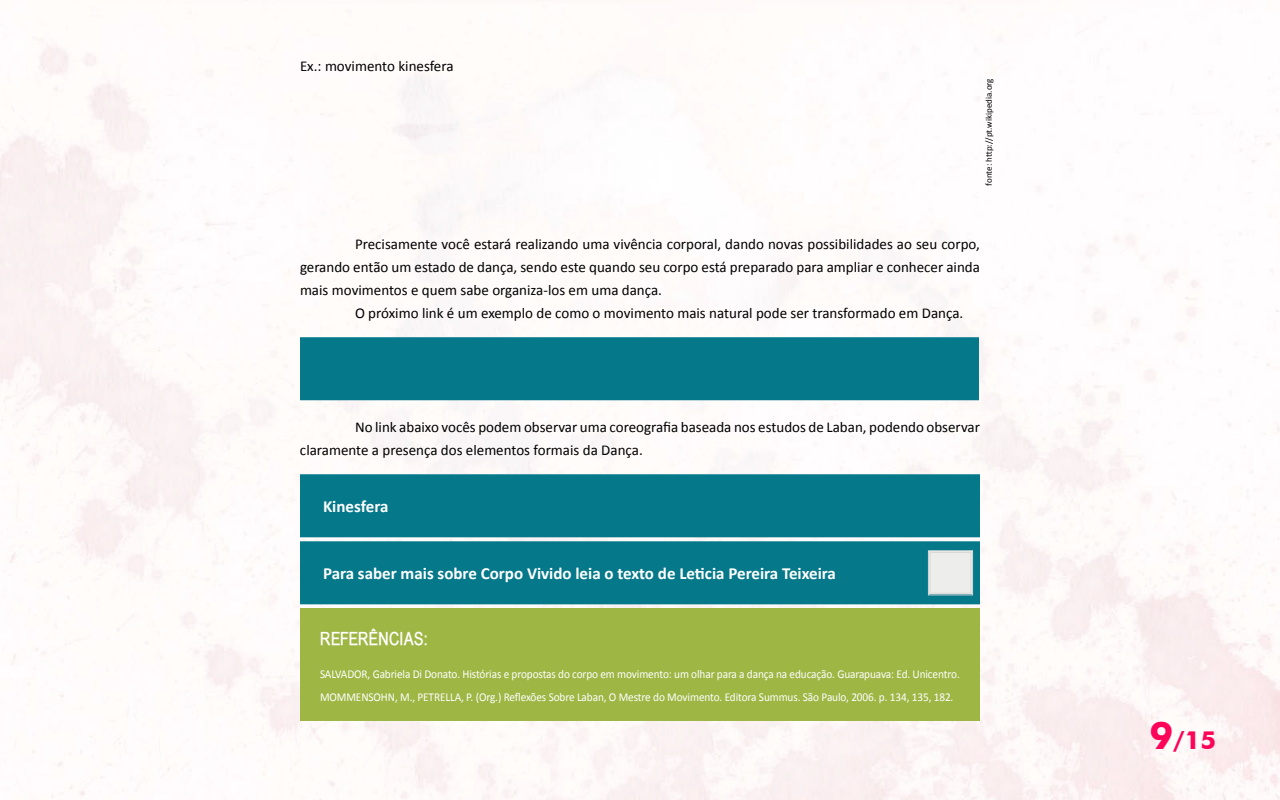
<style>
.page{position:relative;width:1280px;height:800px;background:#fff}
.page>*{position:absolute;margin:0;border:0;box-sizing:border-box;transform-origin:0 0}
.t1{font:700 25px "Futura BT";color:#fc0458}
.t2{font:700 18px "Babel Sans";color:#fff}
.t3{font:700 17px "Calibri";color:#fff}
.t4{font:15px/23px "Calibri";color:#000;text-align:justify}
.t5{font:12px/23px "Calibri";letter-spacing:-.01em;color:#fff;scale:.94 1}
.t6{font:9px "Calibri";color:#000}
.s1{font-size:38px}
</style>
<div class="page">
<div style="left:300px;top:337px;width:679px;height:63px;background:#05788a"></div>
<div style="left:300px;top:474px;width:680px;height:63px;background:#05788a"></div>
<div style="left:300px;top:541px;width:680px;height:63px;background:#05788a"></div>
<svg style="left:928px;top:550px;width:45px;height:46px;background:#e2e7e6"></svg>
<div style="left:930px;top:552px;width:41px;height:42px;border:1px solid #d9dad8"></div>
<div style="left:300px;top:608px;width:680px;height:113px;background:#9eb644"></div>
<p class="t4" style="left:300px;top:55px;width:155px">Ex.: movimento kinesfera</p>
<p class="t6" style="left:983px;top:186px;width:109px;rotate:-90deg">fonte: http://pt.wikipedia.org</p>
<p class="t4" style="left:300px;top:233px;width:682px;text-indent:55px">Precisamente você estará realizando uma vivência corporal, dando novas possibilidades ao seu corpo, gerando então um estado de dança, sendo este quando seu corpo está preparado para ampliar e conhecer ainda mais movimentos e quem sabe organiza-los em uma dança.</p>
<p class="t4" style="left:355px;top:302px;width:610px">O próximo link é um exemplo de como o movimento mais natural pode ser transformado em Dança.</p>
<p class="t4" style="left:300px;top:416px;width:681px;text-indent:55px">No link abaixo vocês podem observar uma coreografia baseada nos estudos de Laban, podendo observar claramente a presença dos elementos formais da Dança.</p>
<p class="t3" style="left:323px;top:496px;width:67px">Kinesfera</p>
<p class="t3" style="left:323px;top:563px;width:515px">Para saber mais sobre Corpo Vivido leia o texto de Leticia Pereira Teixeira</p>
<p class="t2" style="left:320px;top:628px;width:109px">REFERÊNCIAS:</p>
<p class="t5" style="left:320px;top:663px;width:682px">SALVADOR, Gabriela Di Donato. Histórias e propostas do corpo em movimento: um olhar para a dança na educação. Guarapuava: Ed. Unicentro.<br>MOMMENSOHN, M., PETRELLA, P. (Org.) Reflexões Sobre Laban, O Mestre do Movimento. Editora Summus. São Paulo, 2006. p. 134, 135, 182.</p>
<h1 class="t1" style="left:1150px;top:725px;width:68px"><span class="s1">9</span>/15</h1>
</div>
